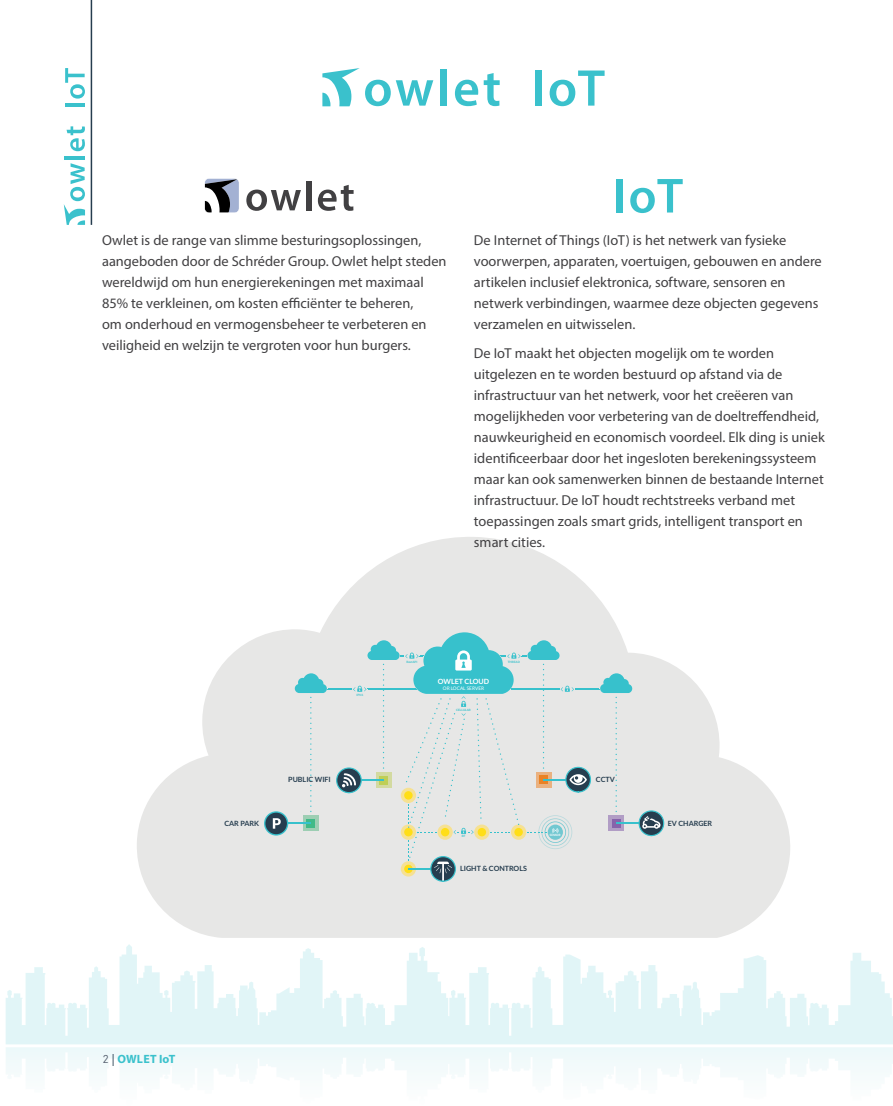
<style>
.page{position:relative;width:893px;height:1106px;background:#fff}
.page>*{position:absolute;margin:0;border:0;box-sizing:border-box;transform-origin:0 0}
.t1{font:14.4px/21px "Myriad Pro";color:#414042}
.t2{font:700 12px "Myriad Pro";letter-spacing:.015em;color:#3ac1cc}
.t3{font:700 7.2px "Lato";color:#263d4f}
.t4{font:700 7.2px "Lato";color:#fff}
.t5{font:4.8px "Lato";color:#fff}
.t6{font:700 3px "Lato";color:#37c1cc}
.t7{font:700 3px "Lato";color:#fff;scale:.92 1}
.s1{font-family:"Orator Std";font-weight:400;color:#535d6c}
.s2{font-weight:400;color:#263d4f}
</style>
<div class="page">
<svg style="left:137px;top:537px;width:653px;height:400px;fill:#e7e7e6"></svg>
<hr style="left:616px;top:822px;width:23px;height:2px;background:#37c1cc">
<hr style="left:288px;top:822px;width:23px;height:2px;background:#37c1cc">
<svg style="left:264px;top:811px;width:24px;height:24px"></svg>
<svg style="left:265px;top:812px;width:22px;height:22px"></svg>
<svg style="left:273px;top:818px;width:8px;height:10px"></svg>
<svg style="left:638px;top:810px;width:26px;height:26px"></svg>
<svg style="left:295px;top:632px;width:337px;height:249px;background:#d4e0df"></svg>
<svg style="left:322px;top:68px;width:111px;height:38px"></svg>
<div style="left:440px;top:69px;width:7px;height:37px;background:#3ac1cc"></div>
<svg style="left:455px;top:80px;width:23px;height:26px"></svg>
<svg style="left:484px;top:73px;width:16px;height:33px"></svg>
<div style="left:535px;top:70px;width:6px;height:36px;background:#3ac1cc"></div>
<svg style="left:550px;top:70px;width:55px;height:36px"></svg>
<svg style="left:64px;top:163px;width:21px;height:62px"></svg>
<hr style="left:64px;top:156px;width:21px;height:3px;background:#3ac1cc">
<svg style="left:67px;top:126px;width:18px;height:25px"></svg>
<hr style="left:65px;top:103px;width:20px;height:4px;background:#3ac1cc">
<svg style="left:65px;top:68px;width:20px;height:31px"></svg>
<hr style="left:91px;top:0;width:1px;height:225px;background:#263d4f">
<div style="left:616px;top:179px;width:6px;height:33px;background:#3ac1cc"></div>
<svg style="left:630px;top:179px;width:53px;height:34px"></svg>
<svg style="left:246px;top:189px;width:55px;height:22px"></svg>
<div style="left:306px;top:181px;width:6px;height:29px;background:#414042"></div>
<svg style="left:318px;top:185px;width:36px;height:26px"></svg>
<svg style="left:204px;top:178px;width:35px;height:35px"></svg>
<svg style="left:235px;top:1047px;width:658px;height:26px"></svg>
<svg style="left:6px;top:944px;width:887px;height:100px;fill:#e1f5f7"></svg>
<p class="t1" style="left:102px;top:229px;width:346px">Owlet is de range van slimme besturingsoplossingen, aangeboden door de Schréder Group. Owlet helpt steden wereldwijd om hun energierekeningen met maximaal 85% te verkleinen, om kosten efficiënter te beheren,<br>om onderhoud en vermogensbeheer te verbeteren en veiligheid en welzijn te vergroten voor hun burgers.</p>
<p class="t1" style="left:474px;top:229px;width:349px">De Internet of Things (IoT) is het netwerk van fysieke voorwerpen, apparaten, voertuigen, gebouwen en andere artikelen inclusief elektronica, software, sensoren en netwerk verbindingen, waarmee deze objecten gegevens verzamelen en uitwisselen.</p>
<p class="t1" style="left:474px;top:343px;width:352px">De IoT maakt het objecten mogelijk om te worden uitgelezen en te worden bestuurd op afstand via de infrastructuur van het netwerk, voor het creëeren van mogelijkheden voor verbetering van de doeltreffendheid, nauwkeurigheid en economisch voordeel. Elk ding is uniek identificeerbaar door het ingesloten berekeningssysteem maar kan ook samenwerken binnen de bestaande Internet infrastructuur. De IoT houdt rechtstreeks verband met toepassingen zoals smart grids, intelligent transport en smart cities.</p>
<p class="t6" style="left:406px;top:660px;width:13px">RestAPI</p>
<p class="t6" style="left:508px;top:660px;width:14px">THREAD</p>
<p class="t6" style="left:356px;top:693px;width:8px">IPV6</p>
<p class="t3" style="left:288px;top:775px;width:44px">PUBLIC WIFI</p>
<p class="t4" style="left:438px;top:677px;width:53px">OWLET CLOUD</p>
<p class="t5" style="left:443px;top:685px;width:43px">OR LOCAL SERVER</p>
<p class="t6" style="left:456px;top:708px;width:16px">CELLULAR</p>
<p class="t3" style="left:596px;top:775px;width:21px">CCTV</p>
<p class="t3" style="left:224px;top:818px;width:36px">CAR PARK</p>
<p class="t3" style="left:668px;top:818px;width:46px">EV CHARGER</p>
<p class="t2" style="left:102px;top:1051px;width:75px"><span class="s1">2</span> <span class="s2">|</span> OWLET IoT</p>
<p class="t6" style="left:462px;top:834px;width:5px">RF</p>
<p class="t3" style="left:460px;top:864px;width:68px">LIGHT &amp; CONTROLS</p>
<p class="t7" style="left:550px;top:833px;width:13px">SENSOR</p>
</div>
